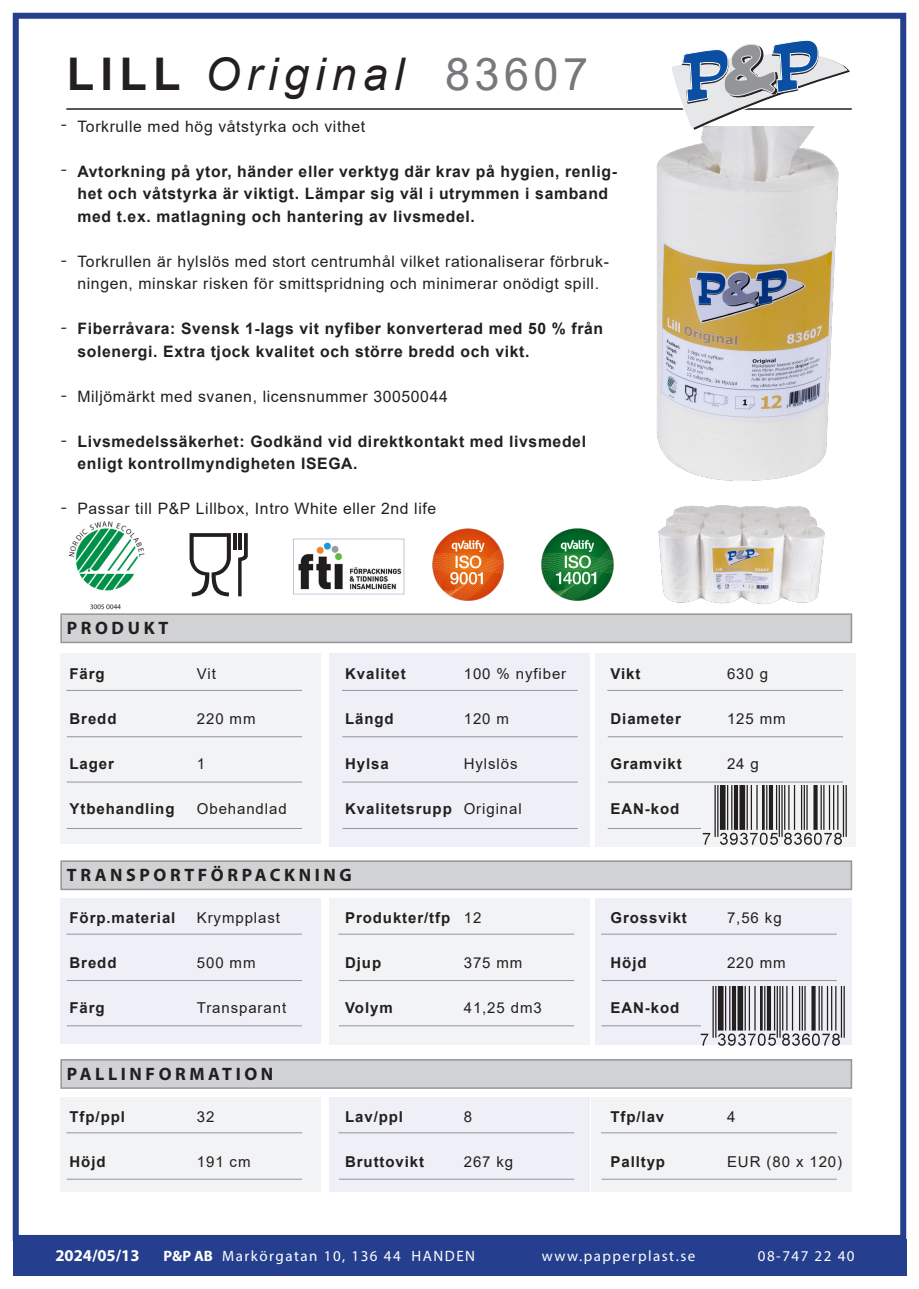
<style>
.page{position:relative;width:919px;height:1289px;background:#fff}
.page>*{position:absolute;margin:0;border:0;box-sizing:border-box;transform-origin:0 0}
.t1{font:italic 45px "Arial";letter-spacing:.14em;color:#231f20}
.t2{font:21px "Minion Pro";color:#231f20}
.t3{font:700 18px "Myriad Pro";letter-spacing:.2em;color:#231f20}
.t4{font:700 16.5px "Myriad Pro";color:#fff}
.t5{font:700 15.75px/22.5px "Arial";letter-spacing:.04em;color:#231f20}
.t6{font:15.75px/22.5px "Arial";letter-spacing:.04em;color:#231f20}
.t7{font:700 15px "Arial";letter-spacing:.06em;color:#231f20}
.t8{font:15px "Arial";letter-spacing:.06em;color:#231f20}
.t9{font:15px "Myriad Pro";letter-spacing:.1em;color:#fff}
.s1{font-weight:700;font-style:normal}
.s2{font-style:normal;color:#76787b}
.s3{font-weight:700}
</style>
<div class="page">
<div style="left:591px;top:1097px;width:261px;height:94px;background:#f2f3f4"></div>
<div style="left:328px;top:1097px;width:261px;height:94px;background:#eff0f7"></div>
<div style="left:595px;top:898px;width:257px;height:147px;background:#eff0f7"></div>
<div style="left:328px;top:898px;width:261px;height:147px;background:#f2f3f4"></div>
<div style="left:60px;top:653px;width:261px;height:190px;background:#f2f3f4"></div>
<hr style="left:66px;top:108px;width:785px;height:2px;background:#231f20">
<img style="left:68px;top:521px;width:77px;height:89px">
<svg style="left:189px;top:533px;width:42px;height:63px"></svg>
<svg style="left:238px;top:533px;width:10px;height:63px"></svg>
<hr style="left:238px;top:533px;width:3px;height:16px;background:#231f20">
<hr style="left:233px;top:533px;width:3px;height:16px;background:#231f20">
<img style="left:293px;top:538px;width:112px;height:57px">
<img style="left:432px;top:528px;width:72px;height:73px">
<img style="left:541px;top:528px;width:73px;height:73px">
<div style="left:60px;top:613px;width:792px;height:30px;background:#d1d2d4;border:2px solid #939598"></div>
<div style="left:595px;top:653px;width:261px;height:193px;background:#f2f3f4"></div>
<div style="left:328px;top:653px;width:261px;height:193px;background:#eff0f7"></div>
<hr style="left:66px;top:690px;width:236px;height:1px;background:#939598">
<hr style="left:67px;top:736px;width:235px;height:1px;background:#939598">
<hr style="left:67px;top:781px;width:235px;height:1px;background:#939598">
<hr style="left:67px;top:828px;width:235px;height:1px;background:#939598">
<hr style="left:342px;top:690px;width:235px;height:1px;background:#939598">
<hr style="left:342px;top:736px;width:235px;height:1px;background:#939598">
<hr style="left:342px;top:781px;width:235px;height:1px;background:#939598">
<hr style="left:342px;top:828px;width:235px;height:1px;background:#939598">
<hr style="left:607px;top:690px;width:236px;height:1px;background:#939598">
<hr style="left:607px;top:736px;width:236px;height:1px;background:#939598">
<hr style="left:607px;top:781px;width:236px;height:1px;background:#939598">
<hr style="left:607px;top:828px;width:94px;height:1px;background:#939598">
<div style="left:60px;top:898px;width:261px;height:146px;background:#eff0f7"></div>
<div style="left:60px;top:860px;width:792px;height:30px;background:#d1d2d4;border:2px solid #939598"></div>
<hr style="left:66px;top:933px;width:236px;height:1px;background:#939598">
<hr style="left:67px;top:980px;width:235px;height:1px;background:#939598">
<hr style="left:67px;top:1025px;width:235px;height:1px;background:#939598">
<hr style="left:338px;top:933px;width:236px;height:1px;background:#939598">
<hr style="left:339px;top:980px;width:235px;height:1px;background:#939598">
<hr style="left:339px;top:1025px;width:235px;height:1px;background:#939598">
<hr style="left:601px;top:933px;width:235px;height:1px;background:#939598">
<hr style="left:601px;top:980px;width:235px;height:1px;background:#939598">
<hr style="left:601px;top:1025px;width:100px;height:1px;background:#939598">
<div style="left:60px;top:1097px;width:261px;height:94px;background:#f2f3f4"></div>
<div style="left:60px;top:1059px;width:792px;height:29px;background:#d1d2d4;border:2px solid #939598"></div>
<hr style="left:66px;top:1132px;width:236px;height:1px;background:#939598">
<hr style="left:67px;top:1178px;width:235px;height:1px;background:#939598">
<hr style="left:338px;top:1132px;width:236px;height:1px;background:#939598">
<hr style="left:339px;top:1178px;width:235px;height:1px;background:#939598">
<hr style="left:601px;top:1132px;width:235px;height:1px;background:#939598">
<hr style="left:601px;top:1178px;width:235px;height:1px;background:#939598">
<div style="left:13px;top:1239px;width:893px;height:37px;background:#253f8e"></div>
<div style="left:13px;top:13px;width:893px;height:1227px;border:6px solid #253f8e"></div>
<svg style="left:670px;top:40px;width:182px;height:87px"></svg>
<img style="left:656px;top:127px;width:182px;height:354px">
<img style="left:658px;top:505px;width:167px;height:99px">
<img style="left:702px;top:785px;width:144px;height:62px">
<img style="left:700px;top:986px;width:144px;height:60px">
<p class="t1" style="left:67px;top:45px;width:523px"><span class="s1">LILL</span> Original <span class="s2">83607</span></p>
<p class="t6" style="left:77px;top:115px;width:289px">Torkrulle med hög våtstyrka och vithet</p>
<p class="t5" style="left:77px;top:160px;width:541px">Avtorkning på ytor, händer eller verktyg där krav på hygien, renlig&shy;het och våtstyrka är viktigt. Lämpar sig väl i utrymmen i samband med t.ex. matlagning och hantering av livsmedel.</p>
<p class="t6" style="left:77px;top:250px;width:533px">Torkrullen är hylslös med stort centrumhål vilket rationaliserar förbruk&shy;ningen, minskar risken för smittspridning och minimerar onödigt spill.</p>
<p class="t5" style="left:77px;top:317px;width:527px">Fiberråvara: Svensk 1-lags vit nyfiber konverterad med 50 % från solenergi. Extra tjock kvalitet och större bredd och vikt.</p>
<p class="t6" style="left:77px;top:385px;width:372px">Miljömärkt med svanen, licensnummer 30050044</p>
<p class="t5" style="left:77px;top:430px;width:510px">Livsmedelssäkerhet: Godkänd vid direktkontakt med livsmedel enligt kontrollmyndigheten ISEGA.</p>
<p class="t6" style="left:77px;top:497px;width:360px">Passar till P&amp;P Lillbox, Intro White eller 2nd life</p>
<p class="t2" style="left:60px;top:110px;width:9px">-</p>
<p class="t2" style="left:60px;top:155px;width:9px">-</p>
<p class="t2" style="left:60px;top:245px;width:9px">-</p>
<p class="t2" style="left:60px;top:312px;width:9px">-</p>
<p class="t2" style="left:60px;top:380px;width:9px">-</p>
<p class="t2" style="left:60px;top:425px;width:9px">-</p>
<p class="t2" style="left:60px;top:492px;width:9px">-</p>
<p class="t3" style="left:67px;top:616px;width:103px">PRODUKT</p>
<p class="t7" style="left:70px;top:663px;width:37px">Färg</p>
<p class="t7" style="left:70px;top:708px;width:48px">Bredd</p>
<p class="t7" style="left:70px;top:753px;width:46px">Lager</p>
<p class="t7" style="left:70px;top:798px;width:106px">Ytbehandling</p>
<p class="t8" style="left:197px;top:663px;width:21px">Vit</p>
<p class="t8" style="left:197px;top:708px;width:60px">220 mm</p>
<p class="t8" style="left:197px;top:753px;width:10px">1</p>
<p class="t8" style="left:197px;top:798px;width:91px">Obehandlad</p>
<p class="t7" style="left:345px;top:663px;width:62px">Kvalitet</p>
<p class="t7" style="left:345px;top:708px;width:50px">Längd</p>
<p class="t7" style="left:345px;top:753px;width:45px">Hylsa</p>
<p class="t7" style="left:345px;top:798px;width:108px">Kvalitetsrupp</p>
<p class="t8" style="left:463px;top:663px;width:104px">100 % nyfiber</p>
<p class="t8" style="left:463px;top:708px;width:47px">120 m</p>
<p class="t8" style="left:463px;top:753px;width:55px">Hylslös</p>
<p class="t8" style="left:463px;top:798px;width:59px">Original</p>
<p class="t3" style="left:67px;top:863px;width:286px">TRANSPORTFÖRPACKNING</p>
<p class="t7" style="left:70px;top:907px;width:107px">Förp.material</p>
<p class="t7" style="left:70px;top:952px;width:48px">Bredd</p>
<p class="t7" style="left:70px;top:997px;width:37px">Färg</p>
<p class="t7" style="left:345px;top:907px;width:106px">Produkter/tfp</p>
<p class="t7" style="left:345px;top:952px;width:38px">Djup</p>
<p class="t7" style="left:345px;top:997px;width:49px">Volym</p>
<p class="t8" style="left:197px;top:907px;width:85px">Krympplast</p>
<p class="t8" style="left:197px;top:952px;width:60px">500 mm</p>
<p class="t8" style="left:197px;top:997px;width:91px">Transparant</p>
<p class="t8" style="left:463px;top:907px;width:19px">12</p>
<p class="t8" style="left:463px;top:952px;width:60px">375 mm</p>
<p class="t8" style="left:463px;top:997px;width:80px">41,25 dm3</p>
<p class="t3" style="left:67px;top:1062px;width:208px">PALLINFORMATION</p>
<p class="t7" style="left:70px;top:1106px;width:57px">Tfp/ppl</p>
<p class="t7" style="left:70px;top:1151px;width:38px">Höjd</p>
<p class="t8" style="left:197px;top:1106px;width:19px">32</p>
<p class="t8" style="left:197px;top:1151px;width:55px">191 cm</p>
<p class="t7" style="left:345px;top:1106px;width:59px">Lav/ppl</p>
<p class="t7" style="left:345px;top:1151px;width:80px">Bruttovikt</p>
<p class="t8" style="left:463px;top:1106px;width:10px">8</p>
<p class="t8" style="left:463px;top:1151px;width:51px">267 kg</p>
<p class="t7" style="left:610px;top:663px;width:31px">Vikt</p>
<p class="t7" style="left:610px;top:708px;width:72px">Diameter</p>
<p class="t7" style="left:610px;top:753px;width:73px">Gramvikt</p>
<p class="t7" style="left:610px;top:798px;width:70px">EAN-kod</p>
<p class="t7" style="left:610px;top:907px;width:78px">Grossvikt</p>
<p class="t7" style="left:610px;top:952px;width:38px">Höjd</p>
<p class="t7" style="left:610px;top:997px;width:70px">EAN-kod</p>
<p class="t7" style="left:610px;top:1106px;width:55px">Tfp/lav</p>
<p class="t7" style="left:610px;top:1151px;width:56px">Palltyp</p>
<p class="t8" style="left:727px;top:663px;width:43px">630 g</p>
<p class="t8" style="left:727px;top:708px;width:60px">125 mm</p>
<p class="t8" style="left:727px;top:753px;width:33px">24 g</p>
<p class="t8" style="left:727px;top:907px;width:56px">7,56 kg</p>
<p class="t8" style="left:727px;top:952px;width:60px">220 mm</p>
<p class="t8" style="left:727px;top:1106px;width:10px">4</p>
<p class="t8" style="left:727px;top:1151px;width:117px">EUR (80 x 120)</p>
<p class="t4" style="left:55px;top:1244px;width:86px">2024/05/13</p>
<p class="t9" style="left:163px;top:1246px;width:313px"><span class="s3">P&amp;P AB</span> Markörgatan 10, 136 44 HANDEN</p>
<p class="t9" style="left:541px;top:1246px;width:155px">www.papperplast.se</p>
<p class="t9" style="left:757px;top:1246px;width:98px">08-747 22 40</p>
</div>
